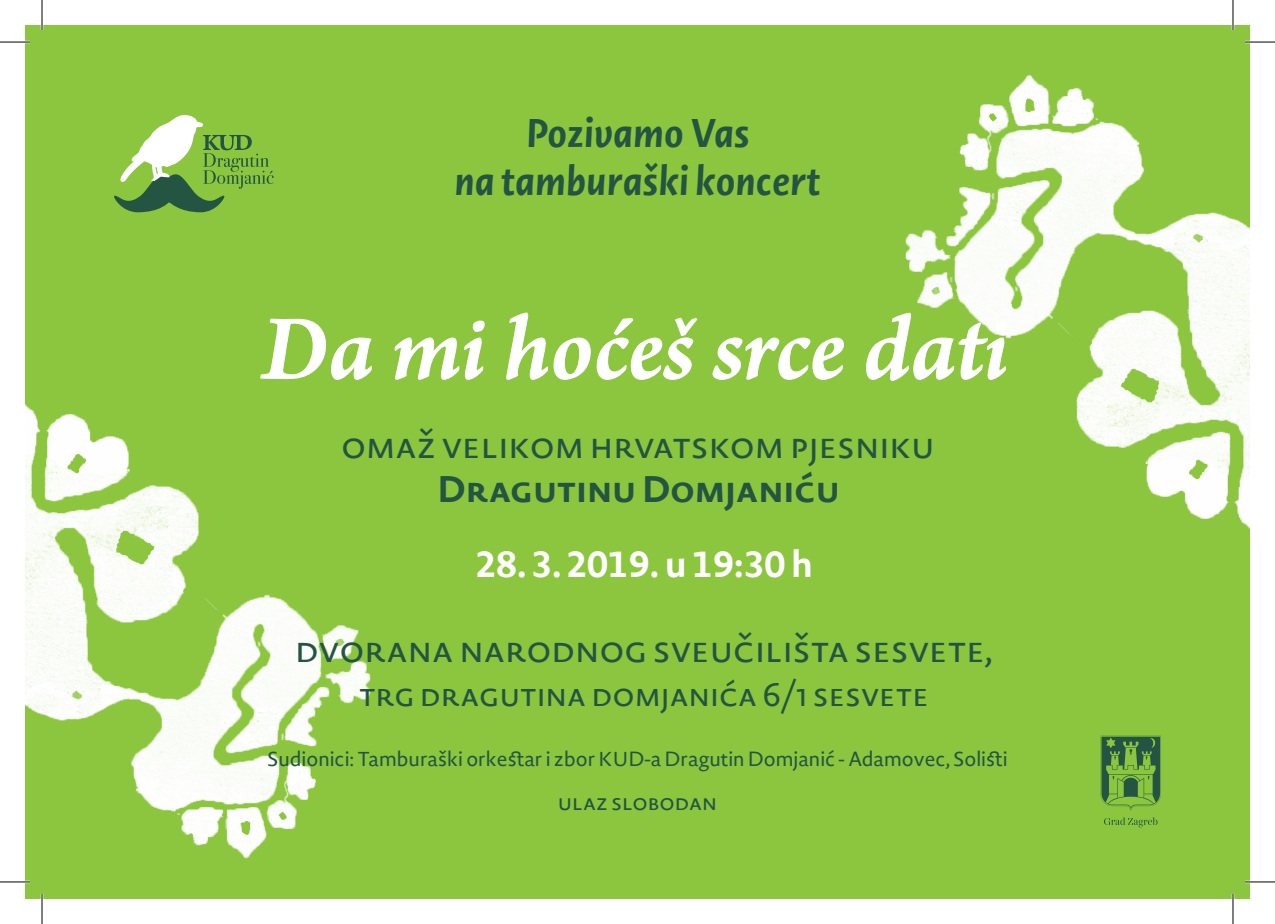
<style>
.page{position:relative;width:1275px;height:924px;background:#fff}
.page>*{position:absolute;margin:0;border:0;box-sizing:border-box;transform-origin:0 0}
.t1{font:italic 600 96px "Arno Pro";letter-spacing:-.005em;color:#fff}
.t2{font:italic 700 39.8px/47.8px "Novel Sans Office Pro";color:#235542;text-align:center}
.t3{font:36px "Novel Sans Office Pro";color:#235542}
.t4{font:700 36px "Novel Sans Office Pro";color:#235542}
.t5{font:700 36px "Novel Sans Office Pro";color:#fff}
.t6{font:32px "Novel Sans Office Pro";color:#235542}
.t7{font:22px "Novel Sans Office Pro";color:#235542}
.t8{font:20px "Novel Sans Office Pro";color:#235542}
</style>
<div class="page">
<div style="left:25px;top:25px;width:1225px;height:873px;background:#8bc63e"></div>
<img style="left:25px;top:318px;width:423px;height:580px">
<img style="left:819px;top:25px;width:431px;height:504px">
<svg style="left:114px;top:115px;width:160px;height:97px"></svg>
<svg style="left:261px;top:319px;width:111px;height:60px"></svg>
<svg style="left:395px;top:321px;width:89px;height:58px"></svg>
<svg style="left:506px;top:313px;width:42px;height:66px"></svg>
<svg style="left:554px;top:338px;width:36px;height:41px"></svg>
<svg style="left:597px;top:318px;width:100px;height:61px"></svg>
<svg style="left:713px;top:337px;width:130px;height:42px"></svg>
<svg style="left:866px;top:313px;width:141px;height:67px"></svg>
<svg style="left:1100px;top:735px;width:61px;height:75px"></svg>
<svg style="left:1104px;top:817px;width:53px;height:10px"></svg>
<hr style="left:0;top:41px;width:30px;height:2px;background:#fff">
<hr style="left:1245px;top:41px;width:30px;height:2px;background:#fff">
<hr style="left:0;top:880px;width:30px;height:2px;background:#fff">
<hr style="left:1245px;top:880px;width:30px;height:2px;background:#fff">
<hr style="left:41px;top:0;width:2px;height:30px;background:#fff">
<hr style="left:41px;top:893px;width:2px;height:30px;background:#fff">
<hr style="left:1231px;top:0;width:3px;height:30px;background:#fff">
<hr style="left:1231px;top:893px;width:3px;height:30px;background:#fff">
<hr style="left:0;top:42px;width:30px;height:1px;background:#000">
<hr style="left:1245px;top:42px;width:30px;height:1px;background:#000">
<hr style="left:0;top:881px;width:30px;height:1px;background:#000">
<hr style="left:1245px;top:881px;width:30px;height:1px;background:#000">
<hr style="left:42px;top:0;width:1px;height:30px;background:#000">
<hr style="left:42px;top:893px;width:1px;height:30px;background:#000">
<hr style="left:1232px;top:0;width:1px;height:30px;background:#000">
<hr style="left:1232px;top:893px;width:1px;height:30px;background:#000">
<h2 class="t2" style="left:454px;top:108px;width:368px">Pozivamo Vas<br>na tamburaški koncert</h2>
<h1 class="t1" style="left:262px;top:293px;width:747px">Da mi hoćeš srce dati</h1>
<h3 class="t3" style="left:341px;top:419px;width:595px">omaž velikom hrvatskom pjesniku</h3>
<h3 class="t4" style="left:437px;top:462px;width:404px">Dragutinu Domjaniću</h3>
<h3 class="t5" style="left:475px;top:537px;width:339px">28.3.2019. u 19:30 h</h3>
<h3 class="t3" style="left:295px;top:622px;width:699px">dvorana narodnog sveučilišta sesvete,</h3>
<h3 class="t6" style="left:359px;top:670px;width:571px">trg dragutina domjanića 6/1 sesvete</h3>
<p class="t8" style="left:267px;top:744px;width:742px">Sudionici: Tamburaški orkestar i zbor KUD-a Dragutin Domjanić - Adamovec, Solisti</p>
<p class="t7" style="left:558px;top:785px;width:161px">ulaz slobodan</p>
</div>
